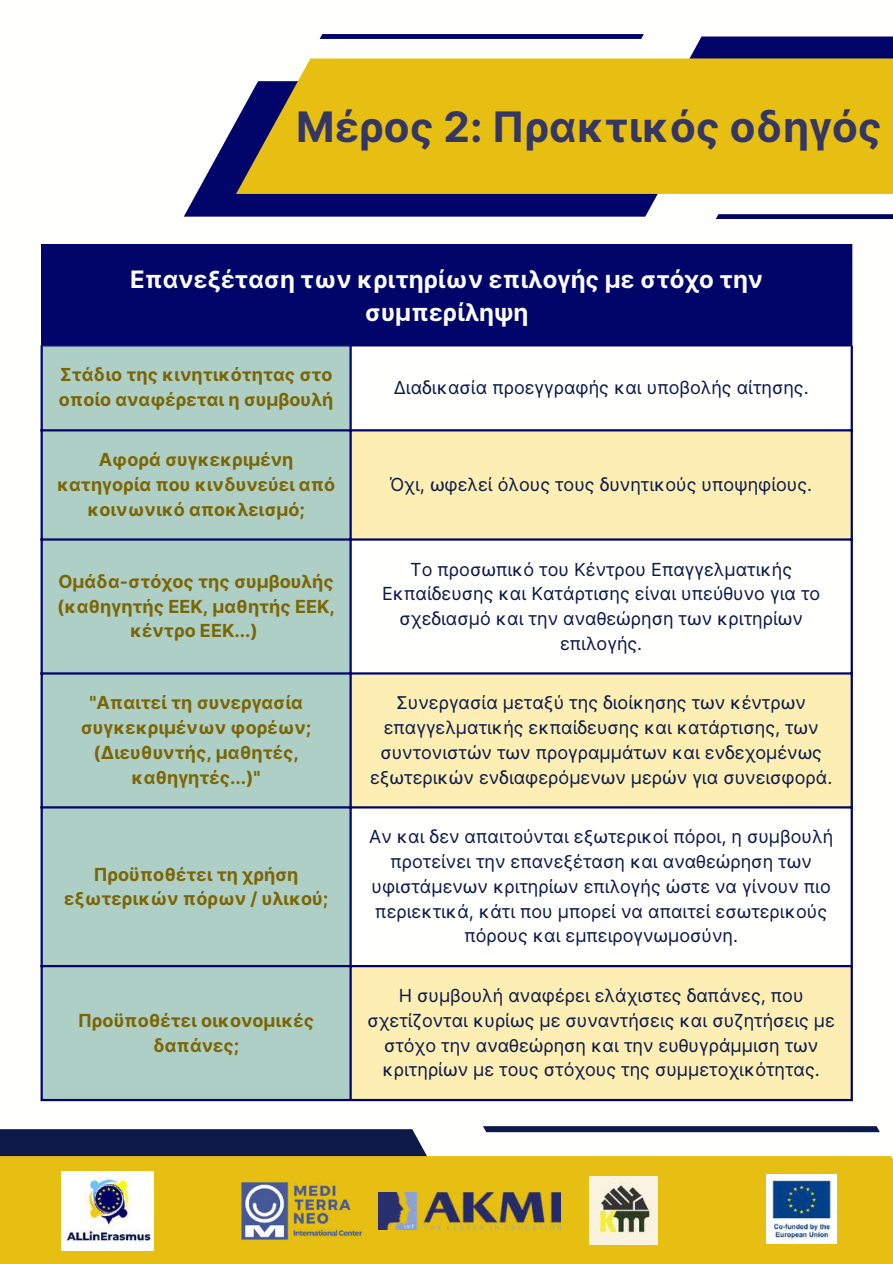
<style>
.page{position:relative;width:893px;height:1264px;background:#fff}
.page>*{position:absolute;margin:0;border:0;box-sizing:border-box;transform-origin:0 0}
.t1{font:700 42px "Inter";color:#343663}
.t2{font:700 24px/32.7px "Inter";color:#fcfdfe;text-align:center}
.t3{font:18px/24.8px "Inter";color:#0c1949;text-align:center}
.t4{font:700 18px/24.8px "Inter";color:#7b6504;text-align:center}
</style>
<div class="page">
<svg style="left:184px;top:121px;width:474px;height:96px;fill:#01056a"></svg>
<svg style="left:319px;top:34px;width:573px;height:24px"></svg>
<svg style="left:716px;top:214px;width:176px;height:5px"></svg>
<svg style="left:236px;top:58px;width:656px;height:136px;background:#dfb91c"></svg>
<svg style="left:0;top:1129px;width:503px;height:27px;fill:#0c1949"></svg>
<svg style="left:483px;top:1126px;width:396px;height:6px;background:#14204f"></svg>
<div style="left:0;top:1156px;width:892px;height:107px;background:#e7bf13"></div>
<img style="left:766px;top:1174px;width:70px;height:69px">
<img style="left:236px;top:1176px;width:125px;height:68px">
<img style="left:589px;top:1176px;width:68px;height:67px">
<img style="left:378px;top:1192px;width:183px;height:37px">
<img style="left:62px;top:1171px;width:92px;height:79px">
<div style="left:41px;top:244px;width:811px;height:102px;background:#01056a"></div>
<div style="left:43px;top:346px;width:306px;height:752px;background:#aecfc5"></div>
<svg style="left:352px;top:431px;width:498px;height:667px;fill:#fdeeb4"></svg>
<hr style="left:41px;top:345px;width:2px;height:753px;background:#01056a">
<hr style="left:349px;top:345px;width:3px;height:753px;background:#01056a">
<hr style="left:850px;top:345px;width:2px;height:753px;background:#01056a">
<hr style="left:41px;top:429px;width:811px;height:2px;background:#01056a">
<hr style="left:41px;top:538px;width:811px;height:2px;background:#01056a">
<hr style="left:41px;top:672px;width:811px;height:2px;background:#01056a">
<hr style="left:41px;top:806px;width:811px;height:2px;background:#01056a">
<hr style="left:41px;top:965px;width:811px;height:2px;background:#01056a">
<hr style="left:41px;top:1098px;width:811px;height:3px;background:#01056a">
<h1 class="t1" style="left:296px;top:101px;width:587px">Μέρος 2: Πρακτικός οδηγός</h1>
<h2 class="t2" style="left:130px;top:263px;width:634px">Επανεξέταση των κριτηρίων επιλογής με στόχο την συμπερίληψη</h2>
<p class="t4" style="left:59px;top:362px;width:276px;text-align:left">Στάδιο της κινητικότητας στο οποίο αναφέρεται η συμβουλή</p>
<p class="t4" style="left:57px;top:447px;width:279px">Αφορά συγκεκριμένη κατηγορία που κινδυνεύει από κοινωνικό αποκλεισμό;</p>
<p class="t4" style="left:57px;top:569px;width:279px">Ομάδα-στόχος της συμβουλής (καθηγητής ΕΕΚ, μαθητής ΕΕΚ, κέντρο ΕΕΚ...)</p>
<p class="t3" style="left:393px;top:375px;width:416px">Διαδικασία προεγγραφής και υποβολής αίτησης.</p>
<p class="t3" style="left:390px;top:472px;width:423px">Όχι, ωφελεί όλους τους δυνητικούς υποψηφίους.</p>
<p class="t3" style="left:382px;top:556px;width:439px">Το προσωπικό του Κέντρου Επαγγελματικής Εκπαίδευσης και Κατάρτισης είναι υπεύθυνο για το σχεδιασμό και την αναθεώρηση των κριτηρίων επιλογής.</p>
<p class="t4" style="left:81px;top:690px;width:232px">"Απαιτεί τη συνεργασία συγκεκριμένων φορέων; (Διευθυντής, μαθητές, καθηγητές...)"</p>
<p class="t3" style="left:370px;top:690px;width:464px">Συνεργασία μεταξύ της διοίκησης των κέντρων επαγγελματικής εκπαίδευσης και κατάρτισης, των συντονιστών των προγραμμάτων και ενδεχομένως εξωτερικών ενδιαφερόμενων μερών για συνεισφορά.</p>
<p class="t4" style="left:64px;top:861px;width:265px">Προϋποθέτει τη χρήση εξωτερικών πόρων / υλικού;</p>
<p class="t4" style="left:78px;top:1007px;width:237px">Προϋποθέτει οικονομικές δαπάνες;</p>
<p class="t3" style="left:369px;top:824px;width:465px">Αν και δεν απαιτούνται εξωτερικοί πόροι, η συμβουλή προτείνει την επανεξέταση και αναθεώρηση των υφιστάμενων κριτηρίων επιλογής ώστε να γίνουν πιο περιεκτικά, κάτι που μπορεί να απαιτεί εσωτερικούς πόρους και εμπειρογνωμοσύνη.</p>
<p class="t3" style="left:367px;top:983px;width:469px">Η συμβουλή αναφέρει ελάχιστες δαπάνες, που σχετίζονται κυρίως με συναντήσεις και συζητήσεις με στόχο την αναθεώρηση και την ευθυγράμμιση των κριτηρίων με τους στόχους της συμμετοχικότητας.</p>
</div>
